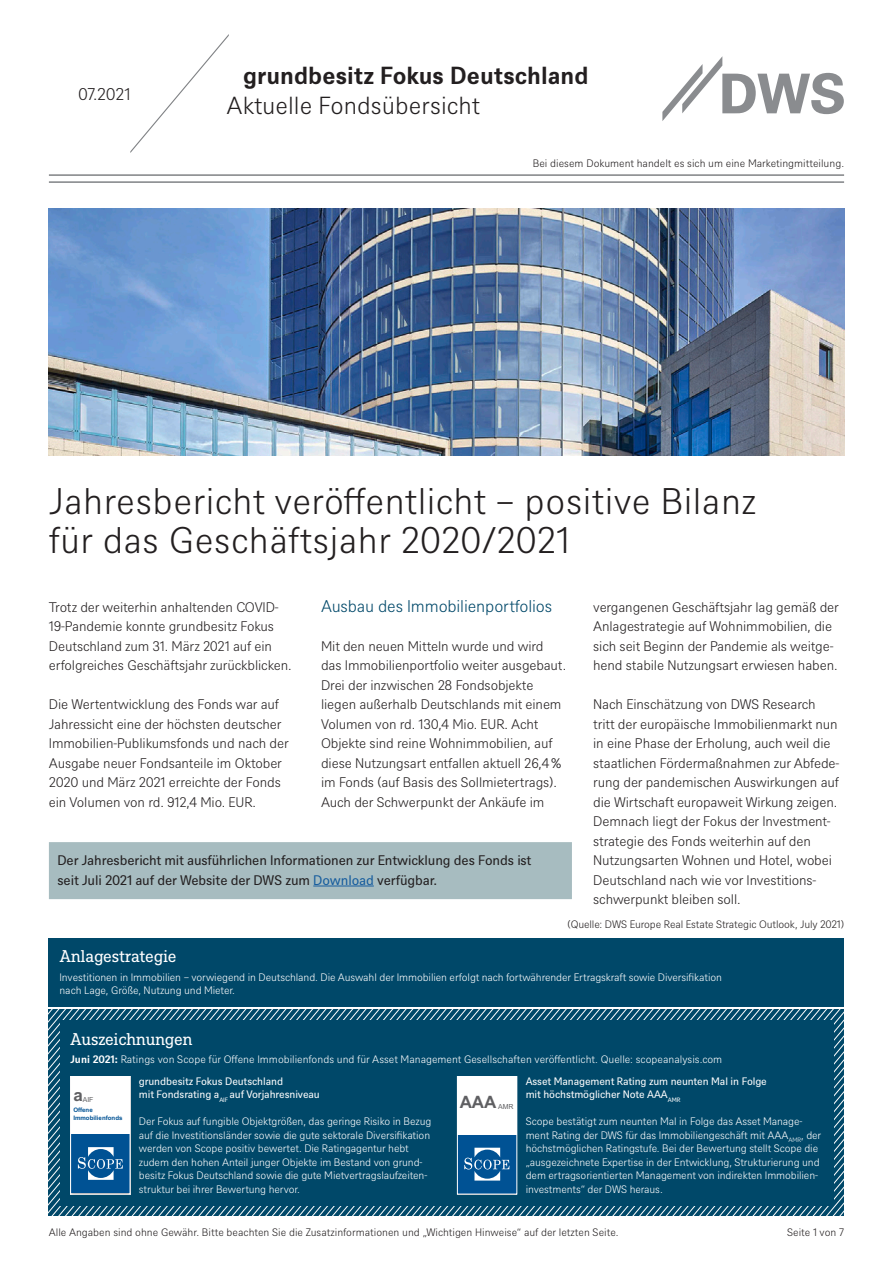
<style>
.page{position:relative;width:893px;height:1263px;background:#fff}
.page>*{position:absolute;margin:0;border:0;box-sizing:border-box;transform-origin:0 0}
.t1{font:300 36px/39px "DWS Sans";letter-spacing:.01em;color:#231f20}
.t2{font:700 24px "DWS Sans";color:#231f20}
.t3{font:300 24px "DWS Sans";color:#231f20}
.t4{font:700 16.95px "Arial";color:#5f5f62}
.t5{font:16.5px "DWS Slab";letter-spacing:-.005em;color:#fff}
.t6{font:300 16.5px "DWS Sans";letter-spacing:-.01em;color:#004869}
.t7{font:300 16.5px "DWS Sans";color:#231f20}
.t8{font:300 13.5px/19.5px "DWS Sans";letter-spacing:-.01em;color:#231f20}
.t9{font:13.5px/19.5px "DWS Sans";letter-spacing:-.01em;color:#231f20}
.t10{font:300 10.5px/13.5px "DWS Sans";letter-spacing:-.01em;color:#fff}
.t11{font:300 10.5px "DWS Sans";color:#231f20}
.t12{font:10.5px/13.5px "DWS Sans";letter-spacing:-.01em;color:#fff}
.t13{font:6.9px "Arial";color:#5f5f62}
.t14{font:700 6.15px/7.4px "Arial";color:#005294}
.s1{color:#175d9e}
.s2{font-weight:700}
.s3{font-weight:400}
</style>
<div class="page">
<svg style="left:130px;top:34px;width:99px;height:119px"></svg>
<hr style="left:49px;top:181px;width:795px;height:2px;background:#808285">
<hr style="left:49px;top:174px;width:795px;height:2px;background:#808285">
<svg style="left:662px;top:56px;width:182px;height:65px"></svg>
<svg style="left:49px;top:1010px;width:795px;height:206px;background:#2f6984"></svg>
<div style="left:60px;top:1020px;width:773px;height:185px;background:#004869"></div>
<div style="left:49px;top:938px;width:795px;height:69px;background:#004869"></div>
<div style="left:71px;top:1134px;width:59px;height:59px;background:#005294"></div>
<div style="left:71px;top:1076px;width:59px;height:58px;background:#fff"></div>
<svg style="left:78px;top:1147px;width:45px;height:33px"></svg>
<div style="left:70px;top:1076px;width:60px;height:118px;border:1px solid #fff"></div>
<div style="left:457px;top:1134px;width:59px;height:60px;background:#005294"></div>
<div style="left:457px;top:1076px;width:59px;height:58px;background:#fff"></div>
<svg style="left:464px;top:1148px;width:45px;height:32px"></svg>
<div style="left:457px;top:1076px;width:60px;height:118px;border:1px solid #fff"></div>
<img style="left:49px;top:209px;width:795px;height:247px">
<div style="left:49px;top:842px;width:523px;height:57px;background:#a7bcc0"></div>
<hr style="left:313px;top:886px;width:61px;height:1px;background:#175d9e">
<p class="t7" style="left:78px;top:83px;width:54px">07.2021</p>
<h2 class="t2" style="left:243px;top:58px;width:347px">grundbesitz Fokus Deutschland</h2>
<h2 class="t3" style="left:227px;top:89px;width:255px">Aktuelle Fondsübersicht</h2>
<p class="t11" style="left:533px;top:156px;width:313px">Bei diesem Dokument handelt es sich um eine Marketingmitteilung.</p>
<h1 class="t1" style="left:49px;top:480px;width:709px">Jahresbericht veröffentlicht – positive Bilanz für das Geschäftsjahr 2020/2021</h1>
<p class="t8" style="left:49px;top:596px;width:244px">Trotz der weiterhin anhaltenden COVID-19-Pandemie konnte grundbesitz Fokus Deutschland zum 31. März 2021 auf ein erfolgreiches Geschäftsjahr zurückblicken.</p>
<p class="t8" style="left:49px;top:694px;width:241px">Die Wertentwicklung des Fonds war auf Jahressicht eine der höchsten deutscher Immobilien-Publikumsfonds und nach der Ausgabe neuer Fondsanteile im Oktober 2020 und März 2021 erreichte der Fonds ein Volumen von rd. 912,4 Mio. EUR.</p>
<p class="t6" style="left:321px;top:595px;width:233px">Ausbau des Immobilienportfolios</p>
<p class="t8" style="left:321px;top:635px;width:247px">Mit den neuen Mitteln wurde und wird das Immobilienportfolio weiter ausgebaut.<br>Drei der inzwischen 28 Fondsobjekte liegen außerhalb Deutschlands mit einem Volumen von rd. 130,4 Mio. EUR. Acht Objekte sind reine Wohnimmobilien, auf diese Nutzungsart entfallen aktuell 26,4% im Fonds (auf Basis des Sollmietertrags).<br>Auch der Schwerpunkt der Ankäufe im</p>
<p class="t9" style="left:57px;top:850px;width:476px">Der Jahresbericht mit ausführlichen Informationen zur Entwicklung des Fonds ist seit Juli 2021 auf der Website der DWS zum <span class="s1">Download</span> verfügbar.</p>
<p class="t8" style="left:593px;top:596px;width:247px">vergangenen Geschäftsjahr lag gemäß der Anlagestrategie auf Wohnimmobilien, die sich seit Beginn der Pandemie als weitge&shy;hend stabile Nutzungsart erwiesen haben.</p>
<p class="t8" style="left:593px;top:694px;width:248px">Nach Einschätzung von DWS Research tritt der europäische Immobilienmarkt nun in eine Phase der Erholung, auch weil die staatlichen Fördermaßnahmen zur Abfede&shy;rung der pandemischen Auswirkungen auf die Wirtschaft europaweit Wirkung zeigen.<br>Demnach liegt der Fokus der Investment&shy;strategie des Fonds weiterhin auf den Nutzungsarten Wohnen und Hotel, wobei Deutschland nach wie vor Investitions&shy;schwerpunkt bleiben soll.</p>
<p class="t11" style="left:567px;top:917px;width:278px">(Quelle: DWS Europe Real Estate Strategic Outlook, July 2021)</p>
<p class="t5" style="left:60px;top:945px;width:118px">Anlagestrategie</p>
<p class="t10" style="left:60px;top:970px;width:664px;line-height:12.6px">Investitionen in Immobilien – vorwiegend in Deutschland. Die Auswahl der Immobilien erfolgt nach fortwährender Ertragskraft sowie Diversifikation nach Lage, Größe, Nutzung und Mieter.</p>
<p class="t5" style="left:70px;top:1028px;width:124px">Auszeichnungen</p>
<p class="t10" style="left:139px;top:1047px;width:585px;line-height:22px;text-indent:-69px"><span class="s2">Juni 2021:</span> Ratings von Scope für Offene Immobilienfonds und für Asset Management Gesellschaften veröffentlicht. Quelle: scopeanalysis.com <span class="s3">grundbesitz Fokus Deutschland</span></p>
<p class="t12" style="left:139px;top:1087px;width:182px">mit Fondsrating a<sub>AIF</sub> auf Vorjahresniveau</p>
<p class="t10" style="left:139px;top:1114px;width:294px">Der Fokus auf fungible Objektgrößen, das geringe Risiko in Bezug auf die Investitionsländer sowie die gute sektorale Diversifikation werden von Scope positiv bewertet. Die Ratingagentur hebt zudem den hohen Anteil junger Objekte im Bestand von grund&shy;besitz Fokus Deutschland sowie die gute Mietvertragslaufzeiten&shy;struktur bei ihrer Bewertung hervor.</p>
<p class="t12" style="left:526px;top:1074px;width:243px">Asset Management Rating zum neunten Mal in Folge mit höchstmöglicher Note AAA<sub>AMR</sub></p>
<p class="t10" style="left:526px;top:1114px;width:297px">Scope bestätigt zum neunten Mal in Folge das Asset Manage&shy;ment Rating der DWS für das Immobiliengeschäft mit AAA<sub>AMR</sub>, der höchstmöglichen Ratingstufe. Bei der Bewertung stellt Scope die „ausgezeichnete Expertise in der Entwicklung, Strukturierung und dem ertragsorientierten Management von indirekten Immobilien&shy;investments“ der DWS heraus.</p>
<p class="t4" style="left:73px;top:1083px;width:11px">a</p>
<p class="t13" style="left:83px;top:1095px;width:12px">AIF</p>
<p class="t14" style="left:73px;top:1106px;width:51px">Offene<br>Immobilienfonds</p>
<p class="t4" style="left:460px;top:1090px;width:38px">AAA</p>
<p class="t13" style="left:498px;top:1102px;width:17px">AMR</p>
<p class="t11" style="left:49px;top:1225px;width:571px">Alle Angaben sind ohne Gewähr. Bitte beachten Sie die Zusatzinformationen und „Wichtigen Hinweise“ auf der letzten Seite.</p>
<p class="t11" style="left:787px;top:1225px;width:59px">Seite 1 von 7</p>
</div>
